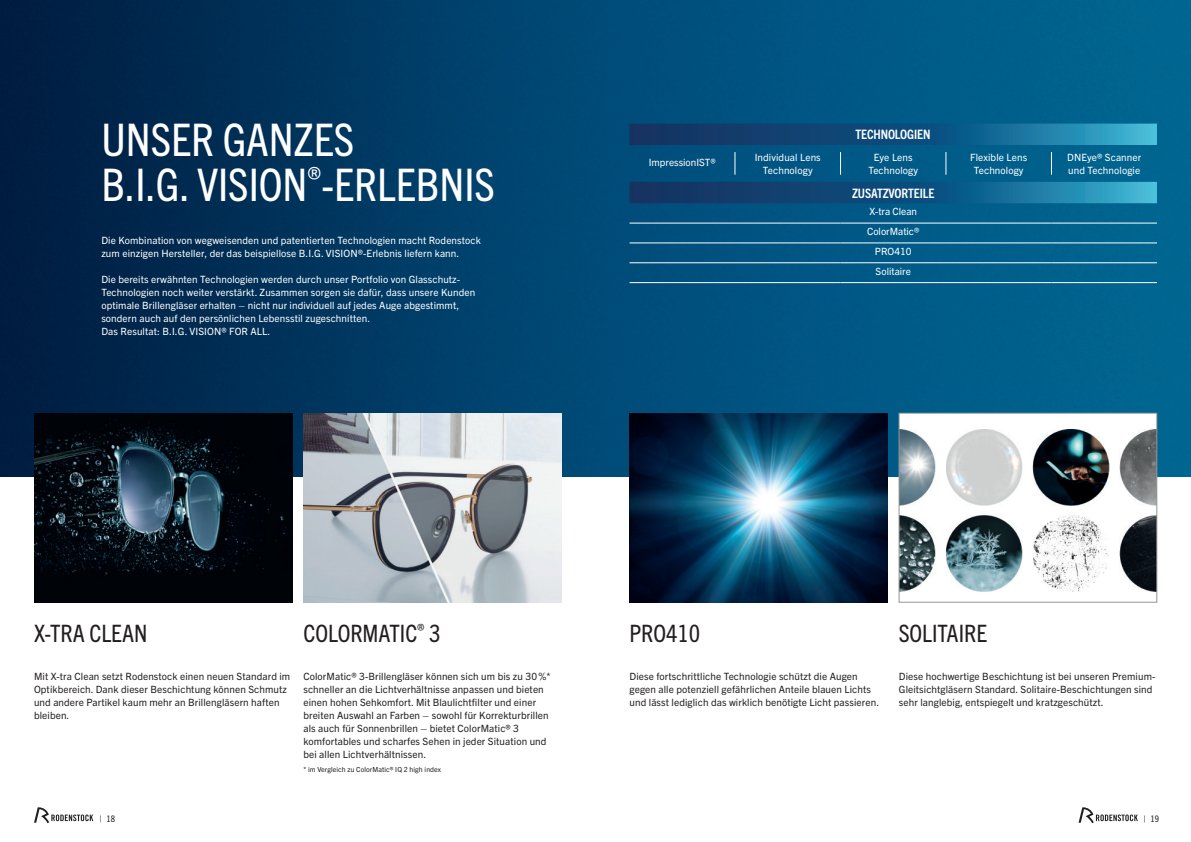
<style>
.page{position:relative;width:1191px;height:842px;background:#fff}
.page>*{position:absolute;margin:0;border:0;box-sizing:border-box;transform-origin:0 0}
.t1{font:condensed 45px/45.2px "Trade Gothic Next LT Pro";color:#fff}
.t2{font:condensed 24px "Trade Gothic Next LT Pro";color:#231f20}
.t3{font:700 condensed 13px "Trade Gothic Next LT Pro";letter-spacing:-.01em;color:#fff}
.t4{font:10px/13px "Trade Gothic Next LT Pro";letter-spacing:.01em;color:#231f20}
.t5{font:10px/13px "Trade Gothic Next LT Pro";letter-spacing:.01em;color:#fff;text-align:center}
.t6{font:condensed 9px "Trade Gothic Next LT Pro";color:#231f20}
.t7{font:7px "Trade Gothic Next LT Pro";letter-spacing:.01em;color:#231f20}
</style>
<div class="page">
<img style="left:0;top:0;width:1191px;height:476px">
<img style="left:34px;top:413px;width:258px;height:189px">
<img style="left:629px;top:413px;width:258px;height:189px">
<div style="left:899px;top:413px;width:257px;height:189px;background:#fff"></div>
<img style="left:901px;top:429px;width:254px;height:162px">
<div style="left:899px;top:413px;width:258px;height:189px;border:1px solid #939598"></div>
<img style="left:303px;top:413px;width:258px;height:189px">
<svg style="left:629px;top:124px;width:528px;height:79px;background:#0c5b87"></svg>
<hr style="left:629px;top:223px;width:106px;height:1px;background:#fff">
<hr style="left:735px;top:223px;width:105px;height:1px;background:#fff">
<hr style="left:840px;top:223px;width:106px;height:1px;background:#fff">
<hr style="left:946px;top:223px;width:105px;height:1px;background:#fff">
<hr style="left:1051px;top:223px;width:106px;height:1px;background:#fff">
<hr style="left:629px;top:243px;width:106px;height:1px;background:#fff">
<hr style="left:735px;top:243px;width:105px;height:1px;background:#fff">
<hr style="left:840px;top:243px;width:106px;height:1px;background:#fff">
<hr style="left:946px;top:243px;width:105px;height:1px;background:#fff">
<hr style="left:1051px;top:243px;width:106px;height:1px;background:#fff">
<hr style="left:629px;top:262px;width:106px;height:1px;background:#fff">
<hr style="left:735px;top:262px;width:105px;height:1px;background:#fff">
<hr style="left:840px;top:262px;width:106px;height:1px;background:#fff">
<hr style="left:946px;top:262px;width:105px;height:1px;background:#fff">
<hr style="left:1051px;top:262px;width:106px;height:1px;background:#fff">
<hr style="left:629px;top:282px;width:106px;height:1px;background:#fff">
<hr style="left:735px;top:282px;width:105px;height:1px;background:#fff">
<hr style="left:840px;top:282px;width:106px;height:1px;background:#fff">
<hr style="left:946px;top:282px;width:105px;height:1px;background:#fff">
<hr style="left:1051px;top:282px;width:106px;height:1px;background:#fff">
<svg style="left:734px;top:152px;width:1px;height:23px"></svg>
<svg style="left:840px;top:152px;width:1px;height:23px"></svg>
<svg style="left:945px;top:152px;width:1px;height:23px"></svg>
<svg style="left:1051px;top:152px;width:1px;height:23px"></svg>
<svg style="left:34px;top:807px;width:59px;height:16px"></svg>
<svg style="left:1078px;top:807px;width:59px;height:16px"></svg>
<h1 class="t1" style="left:101px;top:114px;width:395px">UNSER GANZES<br>B.I.G. VISION<sup>®</sup>-ERLEBNIS</h1>
<p class="t5" style="left:101px;top:233px;width:381px;text-align:left">Die Kombination von wegweisenden und patentierten Technologien macht Rodenstock zum einzigen Hersteller, der das beispiellose B.I.G. VISION®-Erlebnis liefern kann.</p>
<p class="t5" style="left:101px;top:272px;width:375px;text-align:left">Die bereits erwähnten Technologien werden durch unser Portfolio von Glasschutz-Technologien noch weiter verstärkt. Zusammen sorgen sie dafür, dass unsere Kunden optimale Brillengläser erhalten – nicht nur individuell auf jedes Auge abgestimmt, sondern auch auf den persönlichen Lebensstil zugeschnitten.<br>Das Resultat: B.I.G. VISION® FOR ALL.</p>
<h3 class="t3" style="left:855px;top:126px;width:77px">TECHNOLOGIEN</h3>
<p class="t5" style="left:649px;top:155px;width:68px">ImpressionIST®</p>
<p class="t5" style="left:754px;top:150px;width:68px">Individual Lens<br>Technology</p>
<p class="t5" style="left:868px;top:150px;width:51px">Eye Lens<br>Technology</p>
<p class="t5" style="left:970px;top:150px;width:58px">Flexible Lens<br>Technology</p>
<p class="t5" style="left:1067px;top:150px;width:76px;text-align:left">DNEye® Scanner und Technologie</p>
<h3 class="t3" style="left:852px;top:184px;width:84px">ZUSATZVORTEILE</h3>
<p class="t5" style="left:867px;top:201px;width:54px;line-height:19.9px">X-tra Clean<br>ColorMatic®<br>PRO410<br>Solitaire</p>
<h2 class="t2" style="left:34px;top:617px;width:115px">X-TRA CLEAN</h2>
<h2 class="t2" style="left:303px;top:617px;width:139px">COLORMATIC<sup>®</sup> 3</h2>
<h2 class="t2" style="left:629px;top:617px;width:72px">PRO410</h2>
<h2 class="t2" style="left:898px;top:617px;width:90px">SOLITAIRE</h2>
<p class="t4" style="left:34px;top:669px;width:258px">Mit X-tra Clean setzt Rodenstock einen neuen Standard im Optikbereich. Dank dieser Beschichtung können Schmutz und andere Partikel kaum mehr an Brillengläsern haften bleiben.</p>
<p class="t4" style="left:303px;top:669px;width:249px">ColorMatic® 3-Brillengläser können sich um bis zu 30 %* schneller an die Lichtverhältnisse anpassen und bieten einen hohen Sehkomfort. Mit Blaulichtfilter und einer breiten Auswahl an Farben – sowohl für Korrekturbrillen als auch für Sonnenbrillen – bietet ColorMatic® 3 komfortables und scharfes Sehen in jeder Situation und bei allen Lichtverhältnissen.</p>
<p class="t7" style="left:303px;top:764px;width:139px">* im Vergleich zu ColorMatic® IQ 2 high index</p>
<p class="t4" style="left:629px;top:669px;width:251px">Diese fortschrittliche Technologie schützt die Augen gegen alle potenziell gefährlichen Anteile blauen Lichts und lässt lediglich das wirklich benötigte Licht passieren.</p>
<p class="t4" style="left:899px;top:669px;width:258px">Diese hochwertige Beschichtung ist bei unseren Premium-<br>Gleitsichtgläsern Standard. Solitaire-Beschichtungen sind sehr langlebig, entspiegelt und kratzgeschützt.</p>
<p class="t6" style="left:100px;top:812px;width:17px">| 18</p>
<p class="t6" style="left:1143px;top:812px;width:17px">| 19</p>
</div>
